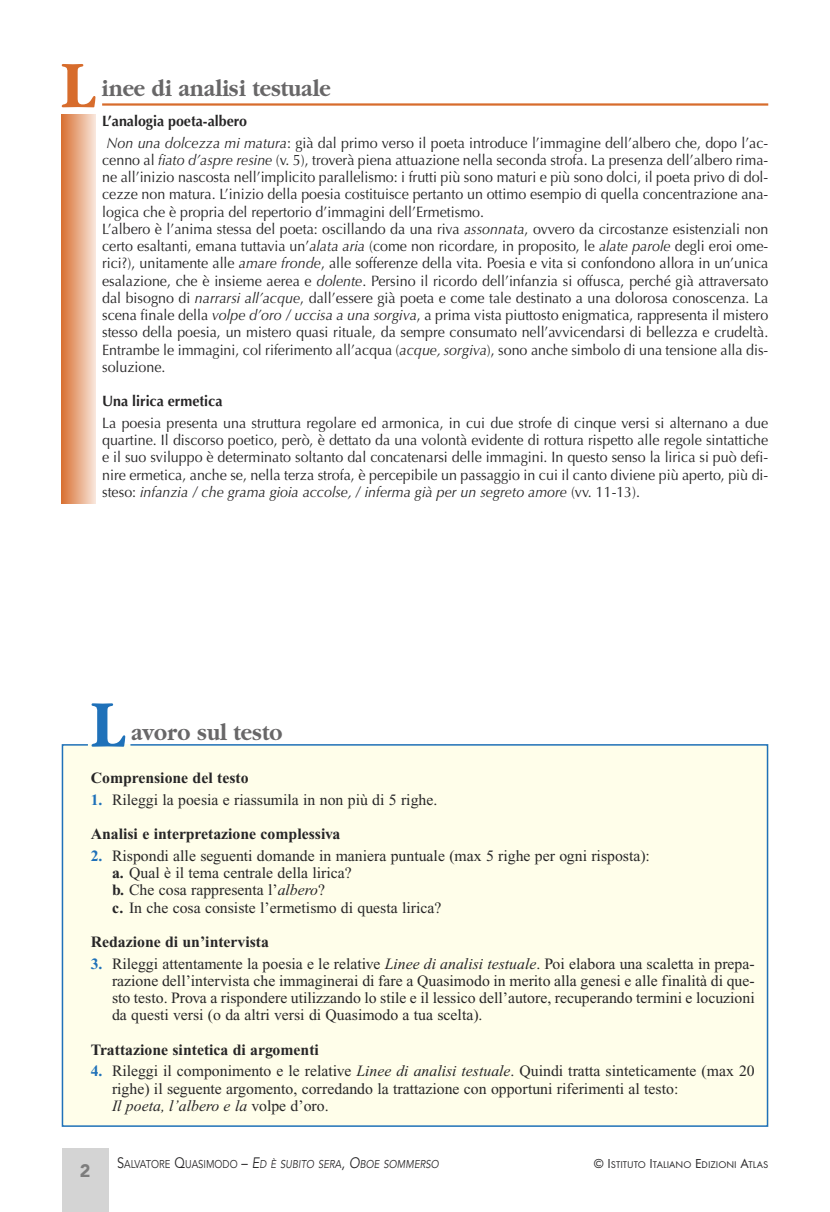
<style>
.page{position:relative;width:830px;height:1212px;background:#fff}
.page>*{position:absolute;margin:0;border:0;box-sizing:border-box;transform-origin:0 0}
.t1{font:700 69.15px "Garamond";color:#1f71b9;scale:.9 1}
.t2{font:700 69.15px "Garamond";color:#d76c2c;scale:.9 1}
.t3{font:700 24px "Garamond";color:#686768;scale:.9 1}
.t4{font:900 18px "Avenir";color:#7d7d7d}
.t5{font:15.75px/17.2px "Times New Roman";color:#272627}
.t6{font:700 15.75px "Times New Roman";color:#272627}
.t7{font:15px/17.2px "Optima";color:#272627;scale:.95 1}
.t8{font:700 15px "Optima";color:#272627;scale:.95 1}
.t9{font:italic 11.25px "Avenir";letter-spacing:.005em;color:#272627;scale:.85 1}
.t10{font:10.2px "Futura T";color:#272627}
.s1{font-weight:700}
.s2{font-style:italic}
.s3{font-weight:700;color:#1f71b9}
.s4{font-style:normal;font-size:15px}
.s5{font-style:normal}
.s6{font-size:15px}
.s7{font-size:13.5px}
</style>
<div class="page">
<div style="left:62px;top:1148px;width:46px;height:64px;background:#d4d4d4"></div>
<div style="left:61px;top:744px;width:707px;height:383px;background:#fffeea"></div>
<hr style="left:102px;top:103px;width:665px;height:3px;background:#d76c2c">
<div style="left:62px;top:115px;width:34px;height:388px;background:linear-gradient(to right,#d97235,#f8e4d8)"></div>
<h1 class="t2" style="left:61px;top:43px;width:39px">L</h1>
<h2 class="t3" style="left:101px;top:73px;width:256px">inee di analisi testuale</h2>
<p class="t7" style="left:102px;top:112px;width:702px;line-height:21.5px"><span class="s1">L’analogia poeta-albero<br></span><span class="s2">Non una dolcezza mi matura</span>: già dal primo verso il poeta introduce l’immagine dell’albero che, dopo l’ac-</p>
<p class="t7" style="left:102px;top:153px;width:702px">cenno al <span class="s2">fiato d’aspre resine</span> (v. 5), troverà piena attuazione nella seconda strofa. La presenza dell’albero rima&shy;ne all’inizio nascosta nell’implicito parallelismo: i frutti più sono maturi e più sono dolci, il poeta privo di dol&shy;cezze non matura. L’inizio della poesia costituisce pertanto un ottimo esempio di quella concentrazione ana&shy;logica che è propria del repertorio d’immagini dell’Ermetismo.<br>L’albero è l’anima stessa del poeta: oscillando da una riva <span class="s2">assonnata</span>, ovvero da circostanze esistenziali non certo esaltanti, emana tuttavia un’<span class="s2">alata aria</span> (come non ricordare, in proposito, le <span class="s2">alate parole</span> degli eroi ome&shy;rici?), unitamente alle <span class="s2">amare fronde</span>, alle sofferenze della vita. Poesia e vita si confondono allora in un’unica esalazione, che è insieme aerea e <span class="s2">dolente</span>. Persino il ricordo dell’infanzia si offusca, perché già attraversato dal bisogno di <span class="s2">narrarsi all’acque</span>, dall’essere già poeta e come tale destinato a una dolorosa conoscenza. La scena finale della <span class="s2">volpe d’oro / uccisa a una sorgiva</span>, a prima vista piuttosto enigmatica, rappresenta il mistero stesso della poesia, un mistero quasi rituale, da sempre consumato nell’avvicendarsi di bellezza e crudeltà.<br>Entrambe le immagini, col riferimento all’acqua (<span class="s2">acque, sorgiva</span>), sono anche simbolo di una tensione alla dis&shy;soluzione.</p>
<p class="t8" style="left:102px;top:395px;width:128px">Una lirica ermetica</p>
<p class="t7" style="left:102px;top:416px;width:702px;text-align:justify">La poesia presenta una struttura regolare ed armonica, in cui due strofe di cinque versi si alternano a due quartine. Il discorso poetico, però, è dettato da una volontà evidente di rottura rispetto alle regole sintattiche e il suo sviluppo è determinato soltanto dal concatenarsi delle immagini. In questo senso la lirica si può defi&shy;nire ermetica, anche se, nella terza strofa, è percepibile un passaggio in cui il canto diviene più aperto, più di&shy;steso: <span class="s2">infanzia / che grama gioia accolse, / inferma già per un segreto amore</span> (vv. 11-13).</p>
<h1 class="t1" style="left:91px;top:682px;width:39px">L</h1>
<h2 class="t3" style="left:131px;top:717px;width:169px">avoro sul testo</h2>
<p class="t6" style="left:91px;top:773px;width:159px">Comprensione del testo</p>
<p class="t5" style="left:91px;top:784px;width:348px;line-height:34.5px"><span class="s3">1.</span> Rileggi la poesia e riassumila in non più di 5 righe.<br><span class="s1">Analisi e interpretazione complessiva</span></p>
<p class="t5" style="left:112px;top:848px;width:539px;text-indent:-21px"><span class="s3">2.</span> Rispondi alle seguenti domande in maniera puntuale (max 5 righe per ogni risposta): <span class="s1">a.</span> Qual è il tema centrale della lirica?<br><span class="s1">b.</span> Che cosa rappresenta l’<span class="s2">albero</span>?<br><span class="s1">c.</span> In che cosa consiste l’ermetismo di questa lirica?</p>
<p class="t6" style="left:91px;top:937px;width:180px">Redazione di un’intervista</p>
<p class="t5" style="left:112px;top:956px;width:644px;text-align:justify;text-indent:-21px"><span class="s3">3.</span> Rileggi attentamente la poesia e le relative <span class="s2">Linee di analisi testuale</span>. Poi elabora una scaletta in prepa&shy;razione dell’intervista che immaginerai di fare a Quasimodo in merito alla genesi e alle finalità di que&shy;sto testo. Prova a rispondere utilizzando lo stile e il lessico dell’autore, recuperando termini e locuzioni da questi versi (o da altri versi di Quasimodo a tua scelta).</p>
<p class="t6" style="left:91px;top:1044px;width:229px">Trattazione sintetica di argomenti</p>
<p class="t5" style="left:112px;top:1064px;width:644px;text-indent:-21px"><span class="s3">4.</span> Rileggi il componimento e le relative <span class="s2">Linee di analisi testuale</span>. Quindi tratta sinteticamente (max 20 righe) il seguente argomento, corredando la trattazione con opportuni riferimenti al testo:<br><span class="s2">Il poeta, l’albero e la</span> volpe d’oro.</p>
<p class="t4" style="left:80px;top:1159px;width:12px">2</p>
<p class="t9" style="left:117px;top:1159px;width:380px"><span class="s4">S</span><span class="s5">ALVATORE</span> <span class="s4">Q</span><span class="s5">UASIMODO</span> <span class="s4">–</span> <span class="s6">E</span>D È SUBITO SERA<span class="s6">, O</span>BOE SOMMERSO</p>
<p class="t10" style="left:593px;top:1158px;width:176px"><span class="s7">© I</span>STITUTO <span class="s7">I</span>TALIANO <span class="s7">E</span>DIZIONI <span class="s7">A</span>TLAS</p>
</div>
